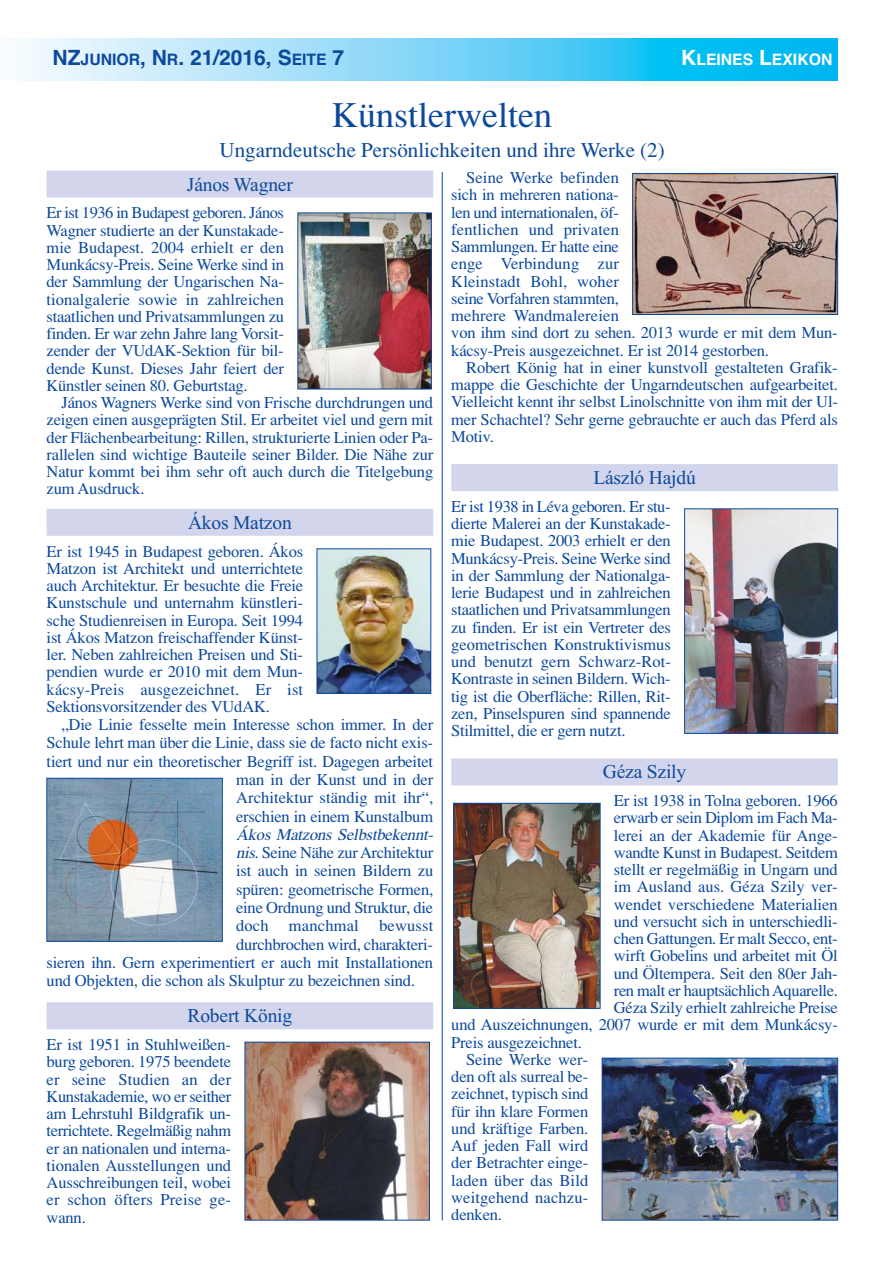
<style>
.page{position:relative;width:893px;height:1263px;background:#fff}
.page>*{position:absolute;margin:0;border:0;box-sizing:border-box;transform-origin:0 0}
.t1{font:36px "Times H Roman";color:#0c499c}
.t2{font:21px "Times H Roman";color:#0c499c}
.t3{font:700 21px "Helvetica";color:#0c499c}
.t4{font:19.5px "Times New Roman";letter-spacing:-.01em;color:#0c499c}
.t5{font:16.5px/17.2px "Times H Roman";letter-spacing:-.01em;color:#0c499c;text-align:justify}
.t6{font:16.5px "Times H Roman";letter-spacing:.01em;color:#0c499c}
.t7{font:italic 16.5px "Times H Roman";color:#0c499c}
.t8{font:700 15.75px "Helvetica";color:#fff}
.s1{font-size:15.75px}
.s2{font-size:21px}
.s3{font-style:italic}
</style>
<div class="page">
<svg style="left:21px;top:38px;width:816px;height:43px;background:#75d5f7"></svg>
<div style="left:47px;top:171px;width:386px;height:27px;background:#d2d5eb"></div>
<div style="left:47px;top:509px;width:386px;height:27px;background:#d2d5eb"></div>
<div style="left:47px;top:1002px;width:386px;height:27px;background:#d2d5eb"></div>
<div style="left:451px;top:464px;width:386px;height:27px;background:#d2d5eb"></div>
<div style="left:451px;top:758px;width:386px;height:27px;background:#d2d5eb"></div>
<img style="left:299px;top:215px;width:130px;height:172px">
<img style="left:634px;top:175px;width:201px;height:138px">
<div style="left:632px;top:173px;width:205px;height:142px;border:1px solid #0c499c"></div>
<img style="left:604px;top:1060px;width:231px;height:158px">
<div style="left:602px;top:1058px;width:235px;height:162px;border:1px solid #0c499c"></div>
<img style="left:686px;top:511px;width:149px;height:221px">
<div style="left:684px;top:509px;width:153px;height:225px;border:1px solid #0c499c"></div>
<img style="left:455px;top:805px;width:143px;height:202px">
<div style="left:453px;top:803px;width:147px;height:206px;border:1px solid #0c499c"></div>
<img style="left:49px;top:780px;width:171px;height:160px">
<div style="left:47px;top:778px;width:175px;height:164px;border:1px solid #0c499c"></div>
<img style="left:319px;top:551px;width:110px;height:141px">
<div style="left:317px;top:549px;width:114px;height:145px;border:1px solid #0c499c"></div>
<img style="left:247px;top:1044px;width:180px;height:174px">
<hr style="left:442px;top:172px;width:1px;height:1048px;background:#0c499c">
<p class="t3" style="left:53px;top:50px;width:293px">NZ<span class="s1">JUNIOR</span>, N<span class="s1">R</span>. 21/2016, S<span class="s1">EITE</span> 7</p>
<p class="t8" style="left:681px;top:54px;width:153px"><span class="s2">K</span>LEINES <span class="s2">L</span>EXIKON</p>
<h1 class="t1" style="left:332px;top:103px;width:221px">Künstlerwelten</h1>
<p class="t2" style="left:220px;top:143px;width:446px">Ungarndeutsche Persönlichkeiten und ihre Werke (2)</p>
<p class="t4" style="left:187px;top:177px;width:107px">János Wagner</p>
<p class="t5" style="left:47px;top:206px;width:239px">Er ist 1936 in Budapest geboren. János Wagner studierte an der Kunstakade&shy;mie Budapest. 2004 erhielt er den Munkácsy-Preis. Seine Werke sind in der Sammlung der Ungarischen Na&shy;tionalgalerie sowie in zahlreichen staatlichen und Privatsammlungen zu finden. Er war zehn Jahre lang Vorsit&shy;zender der VUdAK-Sektion für bil&shy;dende Kunst. Dieses Jahr feiert der Künstler seinen 80. Geburtstag.</p>
<p class="t5" style="left:47px;top:396px;width:388px;text-indent:15px">János Wagners Werke sind von Frische durchdrungen und zeigen einen ausgeprägten Stil. Er arbeitet viel und gern mit der Flächenbearbeitung: Rillen, strukturierte Linien oder Pa - rallelen sind wichtige Bauteile seiner Bilder. Die Nähe zur Natur kommt bei ihm sehr oft auch durch die Titelgebung zum Ausdruck.</p>
<p class="t4" style="left:188px;top:515px;width:105px">Ákos Matzon</p>
<p class="t5" style="left:47px;top:544px;width:258px">Er ist 1945 in Budapest geboren. Ákos Matzon ist Architekt und unterrichtete auch Architektur. Er besuchte die Freie Kunstschule und unternahm künstleri&shy;sche Studienreisen in Europa. Seit 1994 ist Ákos Matzon freischaffender Künst&shy;ler. Neben zahlreichen Preisen und Sti&shy;pendien wurde er 2010 mit dem Mun&shy;kácsy-Preis ausgezeichnet. Er ist Sektionsvorsitzender des VUdAK.</p>
<p class="t5" style="left:47px;top:717px;width:388px;line-height:18.3px;text-align:right">„Die Linie fesselte mein Interesse schon immer. In der Schule lehrt man über die Linie, dass sie de facto nicht exis - tiert und nur ein theoretischer Begriff ist. Dagegen arbeitet man in der Kunst und in der<br>Architektur ständig mit ihr“,<br>erschien in einem Kunstalbum</p>
<p class="t7" style="left:236px;top:829px;width:202px">Ákos Matzons Selbstbekennt-</p>
<p class="t5" style="left:236px;top:846px;width:199px"><span class="s3">nis.</span>Seine Nähe zur Architektur</p>
<p class="t5" style="left:236px;top:864px;width:199px">ist auch in seinen Bildern zu</p>
<p class="t5" style="left:236px;top:882px;width:199px">spüren: geometrische Formen,</p>
<p class="t5" style="left:236px;top:901px;width:199px">eine Ordnung und Struktur, die</p>
<p class="t6" style="left:236px;top:920px;width:199px">doch manchmal bewusst</p>
<p class="t5" style="left:236px;top:937px;width:198px">durchbrochen wird, charakteri-</p>
<p class="t5" style="left:47px;top:956px;width:388px">sieren ihn. Gern experimentiert er auch mit Installationen</p>
<p class="t5" style="left:47px;top:974px;width:370px">und Objekten, die schon als Skulptur zu bezeichnen sind.</p>
<p class="t4" style="left:188px;top:1009px;width:106px">Robert König</p>
<p class="t5" style="left:47px;top:1038px;width:186px">Er ist 1951 in Stuhlweißen&shy;burg geboren. 1975 beendete er seine Studien an der Kunstakademie, wo er seither am Lehrstuhl Bildgrafik un&shy;terrichtete. Regelmäßig nahm er an nationalen und interna&shy;tionalen Ausstellungen und Ausschreibungen teil, wobei er schon öfters Preise ge&shy;wann.</p>
<p class="t5" style="left:451px;top:171px;width:388px;text-align:left;text-indent:15px">Seine Werke befinden<br>sich in mehreren nationa-<br>len und internationalen, öf-<br>fentlichen und privaten<br>Sammlungen. Er hatte eine<br>enge Verbindung zur<br>Kleinstadt Bohl, woher<br>seine Vorfahren stammten,<br>mehrere Wandmalereien<br>von ihm sind dort zu sehen. 2013 wurde er mit dem Mun&shy;kácsy-Preis ausgezeichnet. Er ist 2014 gestorben.</p>
<p class="t5" style="left:451px;top:360px;width:388px;text-indent:15px">Robert König hat in einer kunstvoll gestalteten Grafik&shy;mappe die Geschichte der Ungarndeutschen aufgearbeitet.<br>Vielleicht kennt ihr selbst Linolschnitte von ihm mit der Ul&shy;mer Schachtel? Sehr gerne gebrauchte er auch das Pferd als Motiv.</p>
<p class="t4" style="left:593px;top:471px;width:104px">László Hajdú</p>
<p class="t5" style="left:451px;top:499px;width:221px">Er ist 1938 in Léva geboren. Er stu&shy;dierte Malerei an der Kunstakade&shy;mie Budapest. 2003 erhielt er den Munkácsy-Preis. Seine Werke sind in der Sammlung der Nationalga&shy;lerie Budapest und in zahlreichen staatlichen und Privatsammlungen zu finden. Er ist ein Vertreter des geometrischen Konstruktivismus und benutzt gern Schwarz-Rot-Kontraste in seinen Bildern. Wich&shy;tig ist die Oberfläche: Rillen, Rit&shy;zen, Pinselspuren sind spannende Stilmittel, die er gern nutzt.</p>
<p class="t4" style="left:603px;top:765px;width:85px">Géza Szily</p>
<p class="t5" style="left:614px;top:794px;width:225px">Er ist 1938 in Tolna geboren. 1966</p>
<p class="t5" style="left:614px;top:811px;width:225px">erwarb er sein Diplom im Fach Ma-</p>
<p class="t5" style="left:614px;top:828px;width:225px">lerei an der Akademie für Ange-</p>
<p class="t5" style="left:614px;top:845px;width:225px">wandte Kunst in Budapest. Seitdem</p>
<p class="t5" style="left:614px;top:863px;width:225px">stellt er regelmäßig in Ungarn und</p>
<p class="t5" style="left:614px;top:880px;width:225px">im Ausland aus. Géza Szily ver-</p>
<p class="t5" style="left:614px;top:897px;width:225px">wendet verschiedene Materialien</p>
<p class="t5" style="left:614px;top:914px;width:225px">und versucht sich in unterschiedli-</p>
<p class="t5" style="left:614px;top:932px;width:225px">chen Gattungen. Er malt Secco, ent-</p>
<p class="t5" style="left:614px;top:949px;width:225px">wirft Gobelins und arbeitet mit Öl</p>
<p class="t5" style="left:614px;top:966px;width:225px">und Öltempera. Seit den 80er Jah-</p>
<p class="t5" style="left:614px;top:983px;width:225px">ren malt er hauptsächlich Aquarelle.</p>
<p class="t5" style="left:614px;top:1001px;width:225px">Géza Szily erhielt zahlreiche Preise</p>
<p class="t5" style="left:451px;top:1018px;width:388px">und Auszeichnungen, 2007 wurde er mit dem Munkácsy-</p>
<p class="t5" style="left:451px;top:1035px;width:132px">Preis ausgezeichnet.</p>
<p class="t5" style="left:466px;top:1052px;width:123px">Seine Werke wer-</p>
<p class="t5" style="left:451px;top:1070px;width:138px">den oft als surreal be-</p>
<p class="t5" style="left:451px;top:1087px;width:139px">zeichnet, typisch sind</p>
<p class="t5" style="left:451px;top:1104px;width:139px">für ihn klare Formen</p>
<p class="t5" style="left:451px;top:1121px;width:139px">und kräftige Farben.</p>
<p class="t5" style="left:451px;top:1139px;width:139px">Auf jeden Fall wird</p>
<p class="t5" style="left:451px;top:1156px;width:138px">der Betrachter einge-</p>
<p class="t6" style="left:451px;top:1174px;width:139px">laden über das Bild</p>
<p class="t6" style="left:451px;top:1192px;width:138px">weitgehend nachzu-</p>
<p class="t5" style="left:451px;top:1208px;width:52px">denken.</p>
</div>
